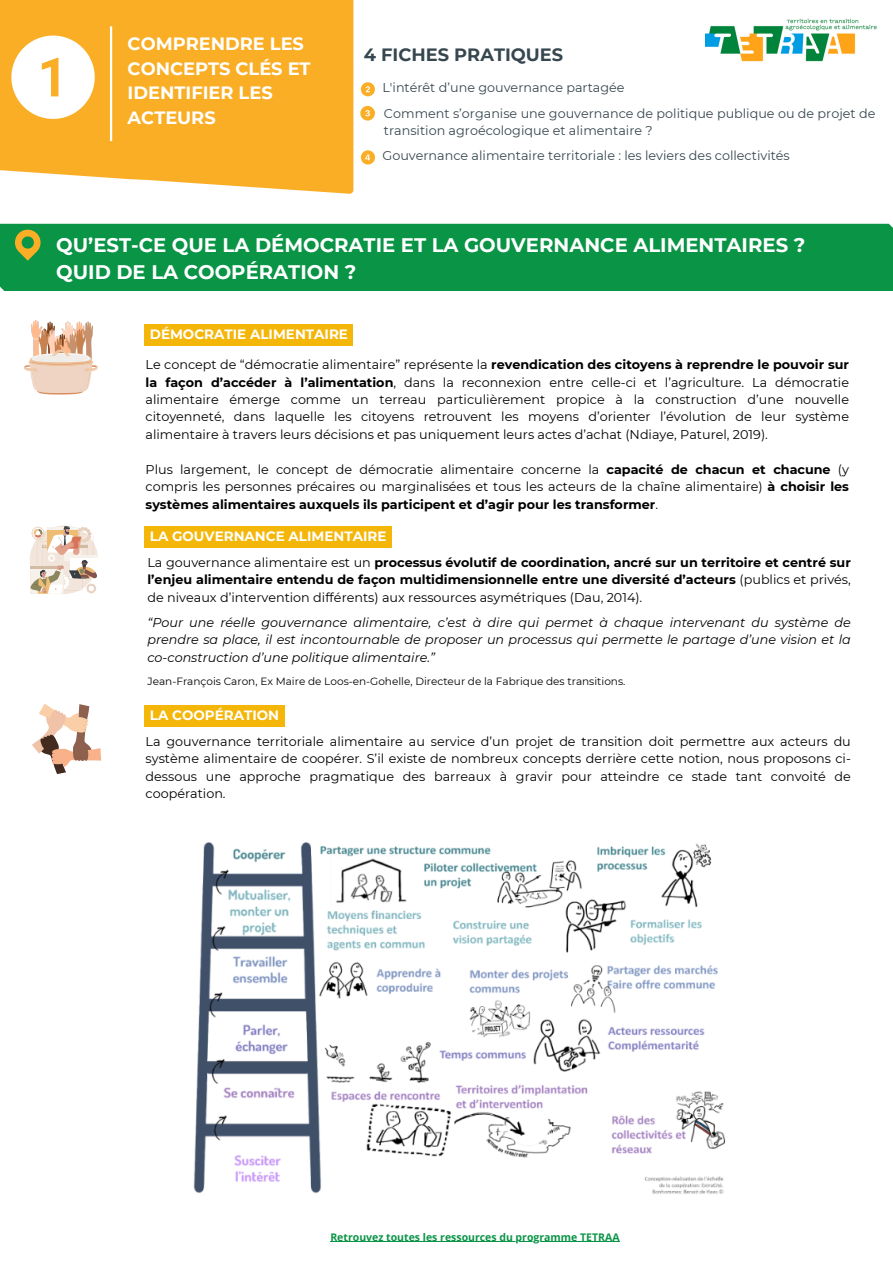
<style>
.page{position:relative;width:893px;height:1263px;background:#fff}
.page>*{position:absolute;margin:0;border:0;box-sizing:border-box;transform-origin:0 0}
.t1{font:700 19.65px/27px "Montserrat";color:#fff}
.t2{font:700 17.77px/24.8px "Montserrat";color:#fff}
.t3{font:700 17.77px "Montserrat";color:#37474f}
.t4{font:700 13.5px "Montserrat";color:#fff}
.t5{font:12.75px/17.4px "Montserrat";color:#000;text-align:justify}
.t6{font:700 12.75px/17.4px "Montserrat";color:#000;text-align:justify}
.t7{font:italic 12.75px/17.4px "Montserrat";color:#000;text-align:justify}
.t8{font:12.75px/17.4px "Montserrat";color:#37474f}
.t9{font:10.5px "Montserrat";color:#000}
.t10{font:700 10.5px "Open Sans";color:#099446}
.s1{font-weight:700}
.s2{font-weight:400}
</style>
<div class="page">
<svg style="left:0;top:0;width:353px;height:194px;background:#fab334"></svg>
<hr style="left:110px;top:26px;width:2px;height:115px;background:#fff">
<svg style="left:11px;top:36px;width:84px;height:83px"></svg>
<div style="left:0;top:224px;width:893px;height:67px;background:#099446"></div>
<svg style="left:14px;top:228px;width:28px;height:33px"></svg>
<img style="left:705px;top:18px;width:172px;height:44px">
<svg style="left:361px;top:82px;width:14px;height:14px"></svg>
<svg style="left:360px;top:106px;width:15px;height:15px"></svg>
<svg style="left:361px;top:150px;width:14px;height:14px"></svg>
<img style="left:32px;top:320px;width:60px;height:30px">
<svg style="left:24px;top:350px;width:74px;height:44px"></svg>
<svg style="left:29px;top:526px;width:69px;height:68px"></svg>
<svg style="left:32px;top:704px;width:69px;height:70px"></svg>
<hr style="left:330px;top:1241px;width:289px;height:1px;background:#099446">
<div style="left:144px;top:324px;width:209px;height:21px;background:#f4b609"></div>
<div style="left:144px;top:526px;width:248px;height:22px;background:#f4b609"></div>
<div style="left:144px;top:705px;width:140px;height:22px;background:#f4b609"></div>
<img style="left:193px;top:842px;width:532px;height:352px">
<p class="t2" style="left:128px;top:31px;width:184px">COMPRENDRE LES<br>CONCEPTS CLÉS ET<br>IDENTIFIER LES<br>ACTEURS</p>
<p class="t3" style="left:364px;top:44px;width:201px">4 FICHES PRATIQUES</p>
<h1 class="t8" style="left:382px;top:79px;width:244px">L'intérêt d’une gouvernance partagée</h1>
<p class="t8" style="left:384px;top:104px;width:493px">Comment s’organise une gouvernance de politique publique ou de projet de transition agroécologique et alimentaire ?</p>
<h1 class="t8" style="left:382px;top:147px;width:409px">Gouvernance alimentaire territoriale : les leviers des collectivités</h1>
<h1 class="t1" style="left:56px;top:231px;width:750px">QU’EST-CE QUE LA DÉMOCRATIE ET LA GOUVERNANCE ALIMENTAIRES ?<br>QUID DE LA COOPÉRATION ?</h1>
<p class="t4" style="left:150px;top:326px;width:200px">DÉMOCRATIE ALIMENTAIRE</p>
<p class="t5" style="left:146px;top:356px;width:705px">Le concept de “démocratie alimentaire” représente la <span class="s1">revendication des citoyens à reprendre le pouvoir sur la façon d’accéder à l’alimentation</span>, dans la reconnexion entre celle-ci et l’agriculture. La démocratie alimentaire émerge comme un terreau particulièrement propice à la construction d’une nouvelle citoyenneté, dans laquelle les citoyens retrouvent les moyens d’orienter l’évolution de leur système alimentaire à travers leurs décisions et pas uniquement leurs actes d’achat (Ndiaye, Paturel, 2019).</p>
<h3 class="t5" style="left:146px;top:460px;width:705px">Plus largement, le concept de démocratie alimentaire concerne la <span class="s1">capacité de chacun et chacune</span> (y compris les personnes précaires ou marginalisées et tous les acteurs de la chaîne alimentaire) <span class="s1">à choisir les systèmes alimentaires auxquels ils participent et d’agir pour les transformer</span>.</h3>
<p class="t4" style="left:150px;top:528px;width:238px">LA GOUVERNANCE ALIMENTAIRE</p>
<h3 class="t6" style="left:147px;top:554px;width:705px"><span class="s2">La gouvernance alimentaire est un</span> processus évolutif de coordination, ancré sur un territoire et centré sur l’enjeu alimentaire entendu de façon multidimensionnelle entre une diversité d’acteurs <span class="s2">(publics et privés, de niveaux d’intervention différents) aux ressources asymétriques (Dau, 2014).</span></h3>
<p class="t7" style="left:147px;top:613px;width:705px">“Pour une réelle gouvernance alimentaire, c’est à dire qui permet à chaque intervenant du système de prendre sa place, il est incontournable de proposer un processus qui permette le partage d’une vision et la co-construction d’une politique alimentaire.”</p>
<p class="t9" style="left:147px;top:674px;width:479px">Jean-François Caron, Ex Maire de Loos-en-Gohelle, Directeur de la Fabrique des transitions.</p>
<h3 class="t4" style="left:150px;top:707px;width:131px">LA COOPÉRATION</h3>
<h2 class="t5" style="left:146px;top:733px;width:707px">La gouvernance territoriale alimentaire au service d’un projet de transition doit permettre aux acteurs du système alimentaire de coopérer. S’il existe de nombreux concepts derrière cette notion, nous proposons ci&shy;dessous une approche pragmatique des barreaux à gravir pour atteindre ce stade tant convoité de coopération.</h2>
<h3 class="t10" style="left:330px;top:1230px;width:291px">Retrouvez toutes les ressources du programme TETRAA</h3>
</div>
